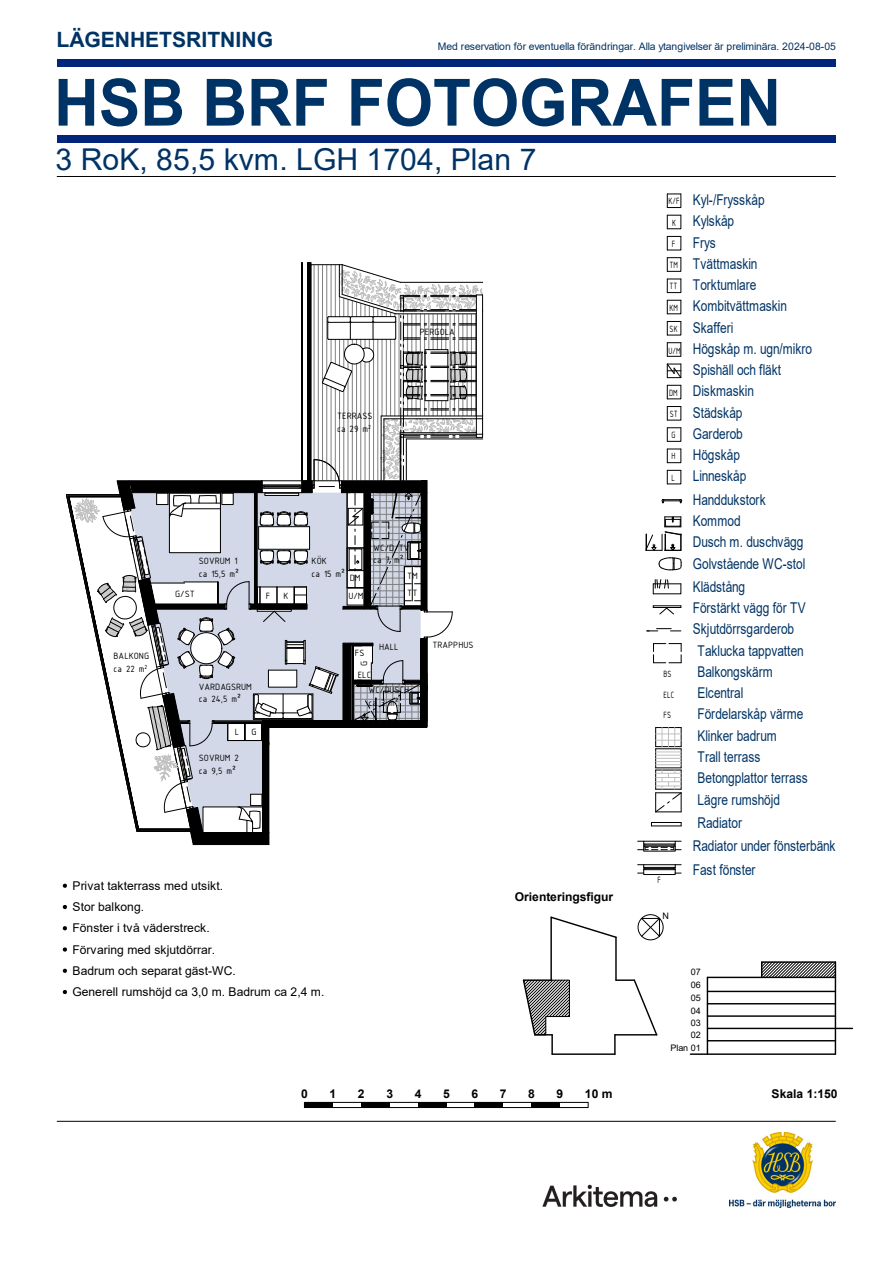
<style>
.page{position:relative;width:893px;height:1263px;background:#fff}
.page>*{position:absolute;margin:0;border:0;box-sizing:border-box;transform-origin:0 0}
.t1{font:700 65.25px "Arial";color:#003365;scale:.95 1}
.t2{font:30.15px "Arial";letter-spacing:.005em;color:#003365}
.t3{font:700 21.15px "Arial";color:#003365}
.t4{font:14.85px/21.3px "Arial";letter-spacing:-.005em;color:#003365;scale:.8 1}
.t5{font:12.15px/21.3px "Arial";color:#000}
.t6{font:700 12px "Arial";color:#000}
.t7{font:10.35px "Arial";letter-spacing:-.01em;color:#003365}
.t8{font:9.9px/12.5px "ISOCPEUR";letter-spacing:-.005em;color:#000}
.t9{font:9.75px/17px "ISOCPEUR";color:#000}
.t10{font:9.75px/21.1px "ISOCPEUR";color:#000;text-align:justify;scale:.8 1}
.t11{font:9.75px "ISOCPEUR";color:#000;scale:.79 1}
.t12{font:9px "Arial";color:#000}
.s1{font-family:"ISOCPEUR";font-size:9.75px;color:#000}
</style>
<div class="page">
<svg style="left:661px;top:499px;width:21px;height:4px"></svg>
<svg style="left:653px;top:606px;width:29px;height:8px"></svg>
<svg style="left:653px;top:579px;width:28px;height:15px"></svg>
<svg style="left:647px;top:628px;width:34px;height:4px"></svg>
<svg style="left:667px;top:194px;width:14px;height:14px"></svg>
<svg style="left:667px;top:215px;width:14px;height:14px"></svg>
<svg style="left:667px;top:236px;width:14px;height:14px"></svg>
<svg style="left:667px;top:321px;width:14px;height:14px"></svg>
<svg style="left:667px;top:342px;width:14px;height:15px"></svg>
<svg style="left:667px;top:364px;width:14px;height:14px"></svg>
<svg style="left:667px;top:385px;width:14px;height:14px"></svg>
<svg style="left:667px;top:406px;width:14px;height:14px"></svg>
<svg style="left:667px;top:427px;width:14px;height:15px"></svg>
<svg style="left:667px;top:279px;width:14px;height:14px"></svg>
<svg style="left:667px;top:257px;width:14px;height:15px"></svg>
<svg style="left:667px;top:300px;width:14px;height:14px"></svg>
<svg style="left:667px;top:449px;width:14px;height:14px"></svg>
<svg style="left:645px;top:517px;width:37px;height:34px"></svg>
<svg style="left:667px;top:470px;width:14px;height:14px"></svg>
<svg style="left:638px;top:841px;width:43px;height:10px"></svg>
<svg style="left:638px;top:864px;width:43px;height:11px"></svg>
<svg style="left:659px;top:557px;width:23px;height:14px"></svg>
<svg style="left:653px;top:643px;width:29px;height:21px"></svg>
<svg style="left:655px;top:727px;width:27px;height:86px"></svg>
<hr style="left:651px;top:822px;width:30px;height:1px;background:#000">
<hr style="left:651px;top:826px;width:30px;height:1px;background:#000">
<img style="left:542px;top:1184px;width:135px;height:23px">
<img style="left:729px;top:1133px;width:106px;height:74px">
<svg style="left:836px;top:1028px;width:16px;height:1px"></svg>
<svg style="left:690px;top:1053px;width:17px;height:2px"></svg>
<hr style="left:707px;top:977px;width:128px;height:1px;background:#000">
<hr style="left:707px;top:991px;width:128px;height:1px;background:#000">
<hr style="left:707px;top:1003px;width:128px;height:1px;background:#000">
<hr style="left:707px;top:1015px;width:128px;height:2px;background:#000">
<hr style="left:707px;top:1028px;width:128px;height:1px;background:#000">
<hr style="left:707px;top:1040px;width:128px;height:1px;background:#000">
<hr style="left:707px;top:977px;width:1px;height:77px;background:#000">
<hr style="left:835px;top:962px;width:1px;height:92px;background:#000">
<hr style="left:707px;top:1053px;width:128px;height:2px;background:#000">
<svg style="left:550px;top:916px;width:67px;height:22px"></svg>
<hr style="left:615px;top:937px;width:2px;height:43px;background:#000">
<svg style="left:614px;top:978px;width:44px;height:76px"></svg>
<hr style="left:552px;top:1053px;width:63px;height:2px;background:#000">
<hr style="left:550px;top:917px;width:2px;height:63px;background:#000">
<div style="left:637px;top:914px;width:27px;height:26px;border:1px solid #000;border-radius:50%"></div>
<svg style="left:639px;top:917px;width:22px;height:21px"></svg>
<hr style="left:57px;top:176px;width:778px;height:1px;background:#000">
<hr style="left:57px;top:1121px;width:778px;height:1px;background:#000">
<div style="left:304px;top:1102px;width:285px;height:6px;border:1px solid #000"></div>
<div style="left:531px;top:1102px;width:29px;height:6px;background:#000"></div>
<div style="left:475px;top:1102px;width:28px;height:6px;background:#000"></div>
<div style="left:418px;top:1102px;width:28px;height:6px;background:#000"></div>
<div style="left:361px;top:1102px;width:29px;height:6px;background:#000"></div>
<svg style="left:761px;top:961px;width:75px;height:16px"></svg>
<svg style="left:522px;top:978px;width:48px;height:76px"></svg>
<svg style="left:63px;top:990px;width:4px;height:4px"></svg>
<svg style="left:63px;top:969px;width:4px;height:4px"></svg>
<svg style="left:63px;top:948px;width:4px;height:4px"></svg>
<svg style="left:63px;top:926px;width:4px;height:4px"></svg>
<svg style="left:63px;top:905px;width:4px;height:4px"></svg>
<svg style="left:63px;top:884px;width:4px;height:4px"></svg>
<div style="left:57px;top:135px;width:778px;height:8px;background:#00257a"></div>
<div style="left:57px;top:59px;width:778px;height:8px;background:#00257a"></div>
<div style="left:304px;top:1102px;width:29px;height:6px;background:#000"></div>
<svg style="left:66px;top:262px;width:417px;height:584px"></svg>
<hr style="left:402px;top:606px;width:20px;height:3px;background:#000">
<div style="left:420px;top:638px;width:7px;height:89px;background:#000"></div>
<h3 class="t3" style="left:57px;top:24px;width:218px">LÄGENHETSRITNING</h3>
<p class="t7" style="left:438px;top:39px;width:400px">Med reservation för eventuella förändringar. Alla ytangivelser är preliminära. 2024-08-05</p>
<h1 class="t1" style="left:54px;top:57px;width:767px">HSB BRF FOTOGRAFEN</h1>
<h2 class="t2" style="left:56px;top:139px;width:482px">3 RoK, 85,5 kvm. LGH 1704, Plan 7</h2>
<p class="t8" style="left:337px;top:410px;width:37px">TERRASS ca 29 m<sup>2</sup></p>
<p class="t9" style="left:420px;top:323px;width:36px">PERGOLA</p>
<p class="t8" style="left:114px;top:650px;width:37px">BALKONG ca 22 m<sup>2</sup></p>
<p class="t8" style="left:199px;top:554px;width:42px">SOVRUM 1 ca 15,5 m²</p>
<p class="t9" style="left:175px;top:585px;width:21px">G/ST</p>
<p class="t9" style="left:266px;top:587px;width:6px">F</p>
<p class="t9" style="left:283px;top:587px;width:7px">K</p>
<p class="t8" style="left:199px;top:680px;width:55px">VARDAGSRUM ca 24,5 m²</p>
<p class="t9" style="left:235px;top:723px;width:6px">L</p>
<p class="t9" style="left:251px;top:723px;width:7px">G</p>
<p class="t8" style="left:199px;top:752px;width:41px">SOVRUM 2 ca 9,5 m²</p>
<p class="t8" style="left:312px;top:554px;width:35px">KÖK<br>ca 15 m²</p>
<p class="t9" style="left:350px;top:569px;width:12px">DM</p>
<p class="t9" style="left:348px;top:587px;width:17px">U/M</p>
<p class="t8" style="left:373px;top:541px;width:38px">WC/D/TV ca 7 m²</p>
<p class="t9" style="left:407px;top:567px;width:12px">TM<br>TT</p>
<p class="t9" style="left:355px;top:644px;width:11px">FS</p>
<p class="t9" style="left:355px;top:666px;width:7px;rotate:-90deg">G</p>
<p class="t9" style="left:358px;top:666px;width:15px">ELC</p>
<p class="t9" style="left:379px;top:638px;width:21px">HALL</p>
<p class="t8" style="left:368px;top:684px;width:42px">WC/DUSCH ca 3 m²</p>
<p class="t9" style="left:432px;top:636px;width:43px">TRAPPHUS</p>
<p class="t5" style="left:73px;top:875px;width:253px">Privat takterrass med utsikt.<br>Stor balkong.<br>Fönster i två väderstreck.<br>Förvaring med skjutdörrar.<br>Badrum och separat gäst-WC.<br>Generell rumshöjd ca 3,0 m. Badrum ca 2,4 m.</p>
<p class="t6" style="left:515px;top:888px;width:100px">Orienteringsfigur</p>
<p class="t4" style="left:668px;top:189px;width:122px"><span class="s1">K/F</span> Kyl-/Frysskåp</p>
<p class="t11" style="left:672px;top:216px;width:7px">K</p>
<p class="t4" style="left:693px;top:210px;width:151px">Kylskåp<br>Frys<br>Tvättmaskin<br>Torktumlare<br>Kombitvättmaskin<br>Skafferi<br>Högskåp m. ugn/mikro<br>Spishäll och fläkt<br>Diskmaskin<br>Städskåp<br>Garderob</p>
<p class="t11" style="left:672px;top:237px;width:6px">F</p>
<p class="t10" style="left:669px;top:254px;width:12px">TM</p>
<p class="t10" style="left:669px;top:275px;width:12px">TT</p>
<p class="t10" style="left:669px;top:297px;width:12px">KM</p>
<p class="t10" style="left:670px;top:318px;width:12px">SK</p>
<p class="t10" style="left:668px;top:340px;width:17px">U/M</p>
<p class="t10" style="left:669px;top:382px;width:12px">DM ST G</p>
<p class="t4" style="left:671px;top:444px;width:87px"><span class="s1">H</span> Högskåp</p>
<p class="t4" style="left:671px;top:465px;width:95px"><span class="s1">L</span> Linneskåp</p>
<p class="t10" style="left:663px;top:663px;width:12px">BS</p>
<p class="t4" style="left:693px;top:489px;width:140px">Handdukstork<br>Kommod<br>Dusch m. duschvägg</p>
<p class="t4" style="left:693px;top:576px;width:67px">Klädstång</p>
<p class="t4" style="left:693px;top:597px;width:142px">Förstärkt vägg för TV</p>
<p class="t4" style="left:693px;top:618px;width:128px">Skjutdörrsgarderob</p>
<p class="t4" style="left:697px;top:640px;width:134px">Taklucka tappvatten</p>
<p class="t4" style="left:697px;top:661px;width:95px">Balkongskärm</p>
<p class="t4" style="left:693px;top:553px;width:142px">Golvstående WC-stol</p>
<p class="t10" style="left:663px;top:684px;width:15px">ELC</p>
<p class="t4" style="left:698px;top:682px;width:59px">Elcentral</p>
<p class="t10" style="left:663px;top:704px;width:11px">FS</p>
<p class="t4" style="left:698px;top:704px;width:134px">Fördelarskåp värme</p>
<p class="t11" style="left:657px;top:873px;width:6px">F</p>
<p class="t12" style="left:662px;top:909px;width:8px">N</p>
<p class="t4" style="left:698px;top:725px;width:100px">Klinker badrum</p>
<p class="t4" style="left:697px;top:746px;width:139px">Trall terrass<br>Betongplattor terrass</p>
<p class="t4" style="left:693px;top:811px;width:180px;line-height:23.4px;text-indent:5px">Radiator<br>Radiator under fönsterbänk<br>Fast fönster</p>
<p class="t4" style="left:698px;top:789px;width:105px">Lägre rumshöjd</p>
<p class="t12" style="left:691px;top:966px;width:12px">07</p>
<p class="t12" style="left:691px;top:979px;width:12px">06</p>
<p class="t12" style="left:691px;top:992px;width:12px">05</p>
<p class="t12" style="left:691px;top:1004px;width:12px">04</p>
<p class="t12" style="left:691px;top:1017px;width:12px">03</p>
<p class="t12" style="left:691px;top:1029px;width:12px">02</p>
<p class="t12" style="left:670px;top:1042px;width:32px">Plan 01</p>
<p class="t6" style="left:301px;top:1085px;width:8px">0</p>
<p class="t6" style="left:330px;top:1085px;width:8px">1</p>
<p class="t6" style="left:771px;top:1085px;width:67px">Skala 1:150</p>
<p class="t6" style="left:358px;top:1085px;width:8px">2</p>
<p class="t6" style="left:415px;top:1085px;width:8px">4</p>
<p class="t6" style="left:471px;top:1085px;width:8px">6</p>
<p class="t6" style="left:386px;top:1085px;width:8px">3</p>
<p class="t6" style="left:443px;top:1085px;width:8px">5</p>
<p class="t6" style="left:500px;top:1085px;width:8px">7</p>
<p class="t6" style="left:528px;top:1085px;width:8px">8</p>
<p class="t6" style="left:556px;top:1085px;width:8px">9</p>
<p class="t6" style="left:585px;top:1085px;width:29px">10 m</p>
</div>
